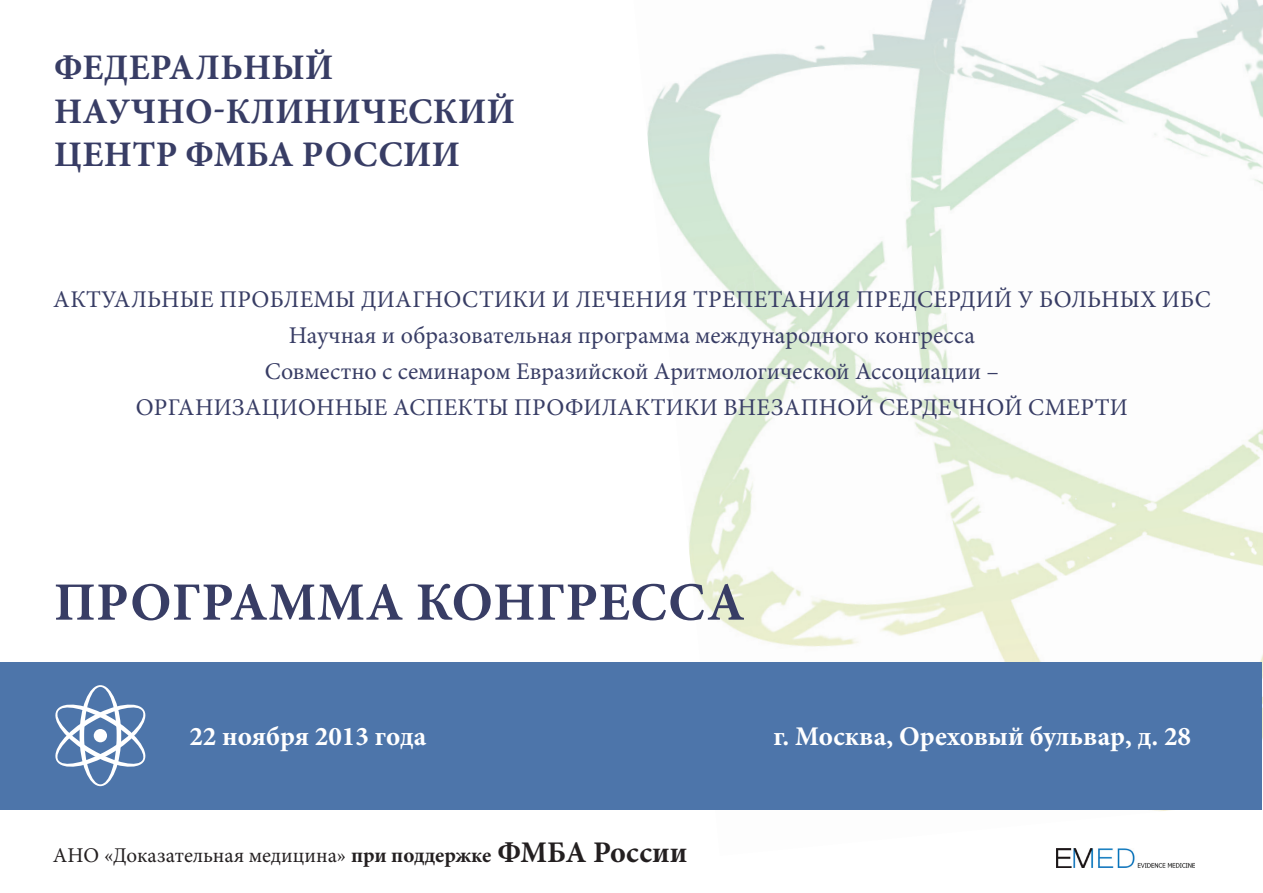
<style>
.page{position:relative;width:1263px;height:893px;background:#fff}
.page>*{position:absolute;margin:0;border:0;box-sizing:border-box;transform-origin:0 0}
.t1{font:700 54px "Minion Pro";letter-spacing:.01em;color:#383d65}
.t2{font:700 36px "Minion Pro";letter-spacing:.01em;color:#383d65}
.t3{font:700 27px "Minion Pro";color:#fff}
.t4{font:24px "Minion Pro";letter-spacing:.01em;color:#383d65}
.t5{font:21px "Minion Pro";color:#231f20}
.s1{font-weight:700}
.s2{font-weight:700;font-size:30px}
</style>
<div class="page">
<img style="left:647px;top:0;width:566px;height:652px">
<img style="left:1158px;top:0;width:105px;height:552px">
<img style="left:1213px;top:546px;width:50px;height:193px">
<img style="left:704px;top:652px;width:536px;height:204px">
<div style="left:1px;top:662px;width:1261px;height:147px;background:#4d75aa"></div>
<svg style="left:55px;top:685px;width:91px;height:101px"></svg>
<div style="left:94px;top:729px;width:13px;height:13px;background:#fff;border-radius:50%"></div>
<img style="left:1057px;top:848px;width:138px;height:19px">
<p class="t2" style="left:54px;top:42px;width:281px">ФЕДЕРАЛЬНЫЙ</p>
<p class="t2" style="left:54px;top:86px;width:462px">НАУЧНО-КЛИНИЧЕСКИЙ</p>
<p class="t2" style="left:54px;top:129px;width:407px">ЦЕНТР ФМБА РОССИИ</p>
<p class="t4" style="left:53px;top:283px;width:1159px">АКТУАЛЬНЫЕ ПРОБЛЕМЫ ДИАГНОСТИКИ И ЛЕЧЕНИЯ ТРЕПЕТАНИЯ ПРЕДСЕРДИЙ У БОЛЬНЫХ ИБС</p>
<p class="t4" style="left:289px;top:319px;width:688px">Научная и образовательная программа международного конгресса</p>
<p class="t4" style="left:265px;top:355px;width:736px">Совместно с семинаром Евразийской Аритмологической Ассоциации –</p>
<p class="t4" style="left:136px;top:391px;width:994px">ОРГАНИЗАЦИОННЫЕ АСПЕКТЫ ПРОФИЛАКТИКИ ВНЕЗАПНОЙ СЕРДЕЧНОЙ СМЕРТИ</p>
<p class="t1" style="left:54px;top:564px;width:692px">ПРОГРАММА КОНГРЕССА</p>
<p class="t3" style="left:189px;top:718px;width:238px">22 ноября 2013 года</p>
<p class="t5" style="left:53px;top:841px;width:636px">АНО «Доказательная медицина» <span class="s1">при поддержке</span> <span class="s2">ФМБА России</span></p>
<p class="t3" style="left:773px;top:718px;width:419px">г. Москва, Ореховый бульвар, д. 28</p>
</div>
